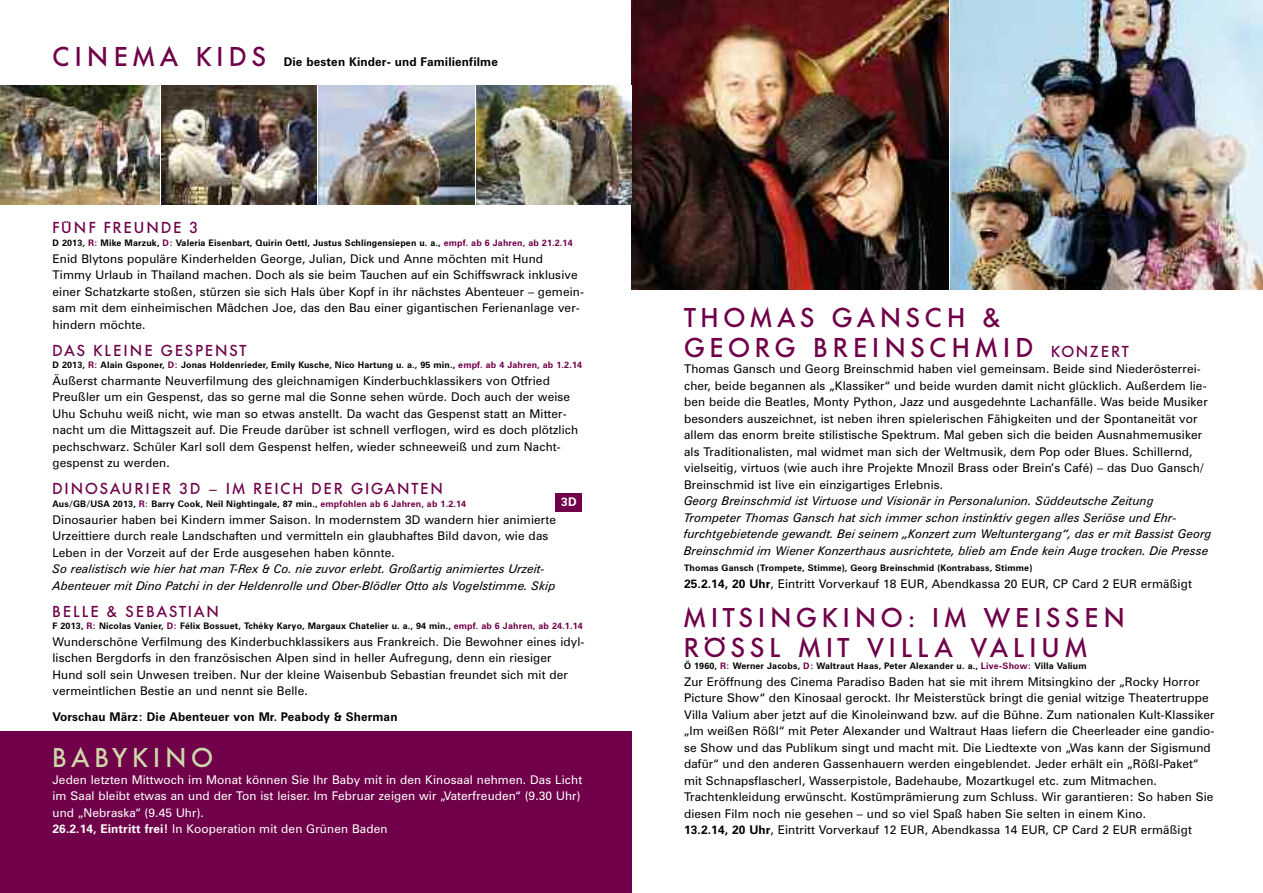
<style>
.page{position:relative;width:1263px;height:893px;background:#fff}
.page>*{position:absolute;margin:0;border:0;box-sizing:border-box;transform-origin:0 0}
.t1{font:500 27px/30px "Futura BQ";letter-spacing:.17em;color:#6f0049}
.t2{font:500 27px "Futura BQ";letter-spacing:.21em;color:#6f0049}
.t3{font:500 27px "Futura BQ";letter-spacing:.17em;color:#ced6aa}
.t4{font:500 15.75px "Futura BQ";letter-spacing:.125em;color:#6f0049}
.t5{font:500 15.75px "Futura BQ";letter-spacing:.155em;color:#6f0049}
.t6{font:12px/16.5px "Zurich BT";letter-spacing:.01em;color:#000}
.t7{font:italic 12px/16.5px "Zurich BT";color:#000}
.t8{font:12px/16.5px "Zurich BT";letter-spacing:.01em;color:#fff}
.t9{font:700 12px "Zurich BT";letter-spacing:.01em;color:#000}
.t10{font:700 12px "Zurich BT";color:#fff}
.t11{font:700 9px "Zurich BT";letter-spacing:.015em;color:#000}
.s1{color:#6f0049}
.s2{font-weight:700}
.s3{font-size:15.75px}
</style>
<div class="page">
<div style="left:0;top:732px;width:631px;height:161px;background:#6f0049"></div>
<img style="left:631px;top:0;width:317px;height:289px">
<img style="left:950px;top:0;width:313px;height:289px">
<img style="left:0;top:85px;width:159px;height:119px">
<img style="left:162px;top:85px;width:155px;height:119px">
<img style="left:319px;top:85px;width:155px;height:119px">
<img style="left:476px;top:85px;width:155px;height:119px">
<div style="left:555px;top:493px;width:27px;height:19px;background:#6f0049"></div>
<h1 class="t2" style="left:53px;top:41px;width:215px">CINEMA KIDS</h1>
<p class="t9" style="left:284px;top:57px;width:216px">Die besten Kinder- und Familienfilme</p>
<h2 class="t5" style="left:53px;top:219px;width:147px">FÜNF FREUNDE 3</h2>
<p class="t11" style="left:53px;top:240px;width:522px">D 2013, <span class="s1">R:</span> Mike Marzuk, <span class="s1">D:</span> Valeria Eisenbart, Quirin Oettl, Justus Schlingensiepen u. a., <span class="s1">empf. ab 6 Jahren, ab 21.2.14</span></p>
<p class="t6" style="left:53px;top:251px;width:533px">Enid Blytons populäre Kinderhelden George, Julian, Dick und Anne möchten mit Hund Timmy Urlaub in Thailand machen. Doch als sie beim Tauchen auf ein Schiffswrack inklusive einer Schatzkarte stoßen, stürzen sie sich Hals über Kopf in ihr nächstes Abenteuer – gemein&shy;sam mit dem einheimischen Mädchen Joe, das den Bau einer gigantischen Ferienanlage ver&shy;hindern möchte.</p>
<h2 class="t4" style="left:53px;top:341px;width:196px">DAS KLEINE GESPENST</h2>
<p class="t11" style="left:53px;top:362px;width:531px">D 2013, <span class="s1">R:</span> Alain Gsponer, <span class="s1">D:</span> Jonas Holdenrieder, Emily Kusche, Nico Hartung u. a., 95 min., <span class="s1">empf. ab 4 Jahren, ab 1.2.14</span></p>
<p class="t6" style="left:53px;top:373px;width:527px">Äußerst charmante Neuverfilmung des gleichnamigen Kinderbuchklassikers von Otfried Preußler um ein Gespenst, das so gerne mal die Sonne sehen würde. Doch auch der weise Uhu Schuhu weiß nicht, wie man so etwas anstellt. Da wacht das Gespenst statt an Mitter&shy;nacht um die Mittagszeit auf. Die Freude darüber ist schnell verflogen, wird es doch plötzlich pechschwarz. Schüler Karl soll dem Gespenst helfen, wieder schneeweiß und zum Nacht&shy;gespenst zu werden.</p>
<h2 class="t4" style="left:53px;top:480px;width:392px">DINOSAURIER 3D – IM REICH DER GIGANTEN</h2>
<p class="t11" style="left:53px;top:501px;width:415px">Aus/GB/USA 2013, <span class="s1">R:</span> Barry Cook, Neil Nightingale, 87 min., <span class="s1">empfohlen ab 6 Jahren, ab 1.2.14</span></p>
<p class="t6" style="left:52px;top:512px;width:505px">Dinosaurier haben bei Kindern immer Saison. In modernstem 3D wandern hier animierte<br>Urzeittiere durch reale Landschaften und vermitteln ein glaubhaftes Bild davon, wie das<br>Leben in der Vorzeit auf der Erde ausgesehen haben könnte.</p>
<p class="t7" style="left:52px;top:562px;width:505px">So realistisch wie hier hat man T-Rex &amp; Co. nie zuvor erlebt. Großartig animiertes Urzeit-<br>Abenteuer mit Dino Patchi in der Heldenrolle und Ober-Blödler Otto als Vogelstimme. Skip</p>
<h2 class="t4" style="left:53px;top:602px;width:168px">BELLE &amp; SEBASTIAN</h2>
<p class="t11" style="left:53px;top:623px;width:532px">F 2013, <span class="s1">R:</span> Nicolas Vanier, <span class="s1">D:</span> Félix Bossuet, Tchéky Karyo, Margaux Chatelier u. a., 94 min., <span class="s1">empf. ab 6 Jahren, ab 24.1.14</span></p>
<p class="t6" style="left:52px;top:634px;width:534px">Wunderschöne Verfilmung des Kinderbuchklassikers aus Frankreich. Die Bewohner eines idyl&shy;lischen Bergdorfs in den französischen Alpen sind in heller Aufregung, denn ein riesiger Hund soll sein Unwesen treiben. Nur der kleine Waisenbub Sebastian freundet sich mit der vermeintlichen Bestie an und nennt sie Belle.</p>
<p class="t9" style="left:52px;top:712px;width:346px">Vorschau März: Die Abenteuer von Mr. Peabody &amp; Sherman</p>
<h1 class="t3" style="left:53px;top:743px;width:163px">BABYKINO</h1>
<p class="t8" style="left:52px;top:772px;width:531px">Jeden letzten Mittwoch im Monat können Sie Ihr Baby mit in den Kinosaal nehmen. Das Licht im Saal bleibt etwas an und der Ton ist leiser. Im Februar zeigen wir „Vaterfreuden“ (9.30 Uhr) und „Nebraska“ (9.45 Uhr).<br><span class="s2">26.2.14, Eintritt frei!</span> In Kooperation mit den Grünen Baden</p>
<p class="t10" style="left:561px;top:498px;width:17px">3D</p>
<h1 class="t1" style="left:684px;top:302px;width:446px">THOMAS GANSCH &amp;<br>GEORG BREINSCHMID <span class="s3">KONZERT</span></h1>
<p class="t6" style="left:684px;top:362px;width:525px">Thomas Gansch und Georg Breinschmid haben viel gemeinsam. Beide sind Niederösterrei&shy;cher, beide begannen als „Klassiker“ und beide wurden damit nicht glücklich. Außerdem lie&shy;ben beide die Beatles, Monty Python, Jazz und ausgedehnte Lachanfälle. Was beide Musiker besonders auszeichnet, ist neben ihren spielerischen Fähigkeiten und der Spontaneität vor allem das enorm breite stilistische Spektrum. Mal geben sich die beiden Ausnahmemusiker als Traditionalisten, mal widmet man sich der Weltmusik, dem Pop oder Blues. Schillernd, vielseitig, virtuos (wie auch ihre Projekte Mnozil Brass oder Brein’s Café) – das Duo Gansch/ Breinschmid ist live ein einzigartiges Erlebnis.</p>
<p class="t7" style="left:684px;top:494px;width:530px">Georg Breinschmid ist Virtuose und Visionär in Personalunion. Süddeutsche Zeitung Trompeter Thomas Gansch hat sich immer schon instinktiv gegen alles Seriöse und Ehr&shy;furchtgebietende gewandt. Bei seinem „Konzert zum Weltuntergang“, das er mit Bassist Georg Breinschmid im Wiener Konzerthaus ausrichtete, blieb am Ende kein Auge trocken. Die Presse</p>
<p class="t11" style="left:684px;top:565px;width:350px">Thomas Gansch (Trompete, Stimme), Georg Breinschmid (Kontrabass, Stimme)</p>
<p class="t6" style="left:684px;top:576px;width:509px"><span class="s2">25.2.14, 20 Uhr</span>, Eintritt Vorverkauf 18 EUR, Abendkassa 20 EUR, CP Card 2 EUR ermäßigt</p>
<h1 class="t1" style="left:684px;top:602px;width:442px">MITSINGKINO: IM WEISSEN<br>RÖSSL MIT VILLA VALIUM</h1>
<p class="t11" style="left:684px;top:663px;width:404px">Ö 1960, <span class="s1">R:</span> Werner Jacobs, <span class="s1">D:</span> Waltraut Haas, Peter Alexander u. a., <span class="s1">Live-Show:</span> Villa Valium</p>
<p class="t6" style="left:684px;top:674px;width:532px">Zur Eröffnung des Cinema Paradiso Baden hat sie mit ihrem Mitsingkino der „Rocky Horror Picture Show“ den Kinosaal gerockt. Ihr Meisterstück bringt die genial witzige Theatertruppe Villa Valium aber jetzt auf die Kinoleinwand bzw. auf die Bühne. Zum nationalen Kult-Klassiker „Im weißen Rößl“ mit Peter Alexander und Waltraut Haas liefern die Cheerleader eine gandio&shy;se Show und das Publikum singt und macht mit. Die Liedtexte von „Was kann der Sigismund dafür“ und den anderen Gassenhauern werden eingeblendet. Jeder erhält ein „Rößl-Paket“ mit Schnapsflascherl, Wasserpistole, Badehaube, Mozartkugel etc. zum Mitmachen.<br>Trachtenkleidung erwünscht. Kostümprämierung zum Schluss. Wir garantieren: So haben Sie diesen Film noch nie gesehen – und so viel Spaß haben Sie selten in einem Kino.<br><span class="s2">13.2.14, 20 Uhr</span>, Eintritt Vorverkauf 12 EUR, Abendkassa 14 EUR, CP Card 2 EUR ermäßigt</p>
</div>
